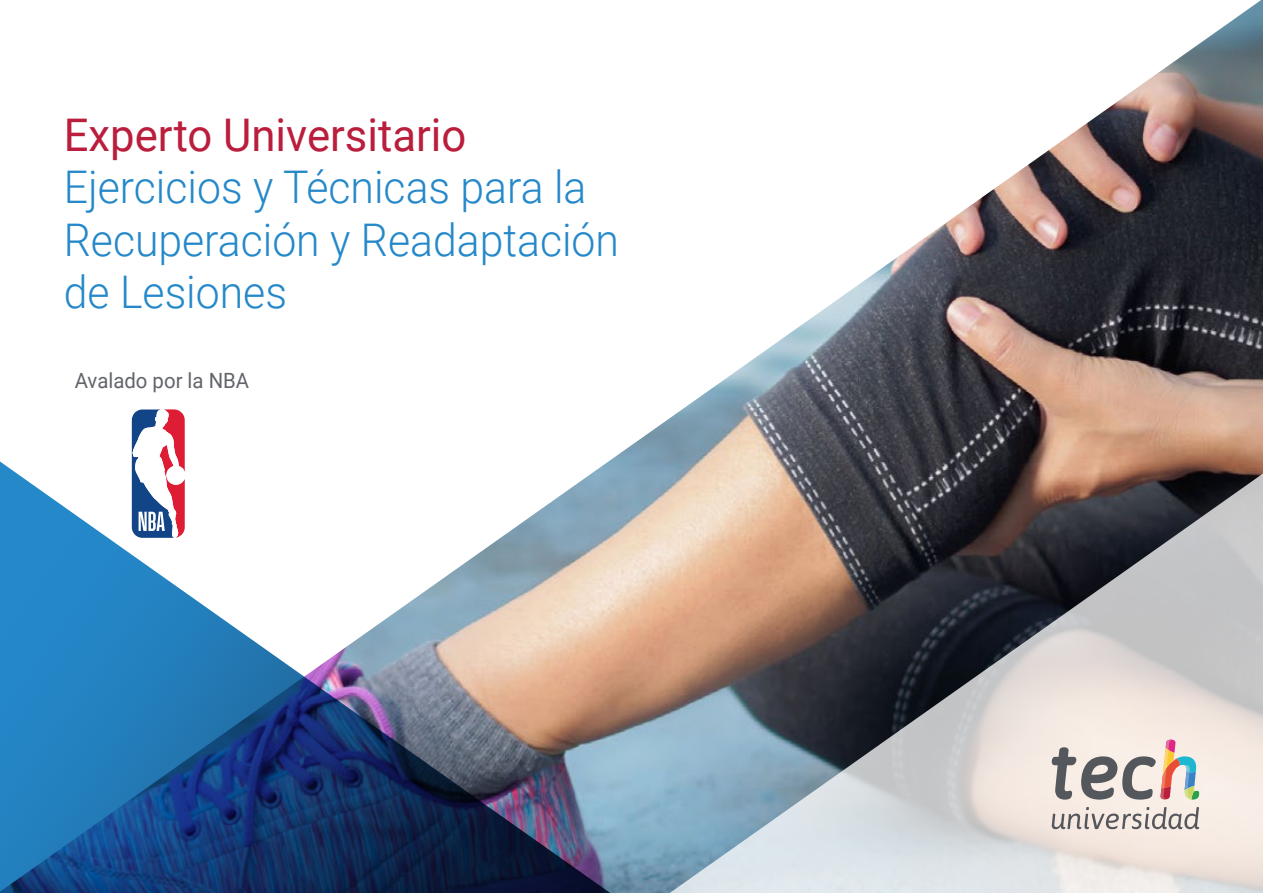
<style>
.page{position:relative;width:1263px;height:893px;background:#fff}
.page>*{position:absolute;margin:0;border:0;box-sizing:border-box;transform-origin:0 0}
.t1{font:300 45px/52.5px "Roboto";color:#2488c9;scale:.95 1}
.t2{font:45px "Roboto";color:#ba1e3c}
.t3{font:21px "Roboto";color:#61646a}
</style>
<div class="page">
<img style="left:131px;top:0;width:1132px;height:458px">
<svg style="left:640px;top:458px;width:623px;height:435px;background:#9c9897"></svg>
<img style="left:0;top:446px;width:640px;height:447px">
<svg style="left:132px;top:409px;width:53px;height:129px"></svg>
<svg style="left:1052px;top:740px;width:147px;height:60px;background:#c3bab5"></svg>
<svg style="left:1052px;top:807px;width:147px;height:22px;background:#c9c1bd"></svg>
<p class="t2" style="left:64px;top:103px;width:404px">Experto Universitario</p>
<p class="t1" style="left:64px;top:159px;width:586px">Ejercicios y Técnicas para la<br>Recuperación y Readaptación de Lesiones</p>
<p class="t3" style="left:75px;top:366px;width:176px">Avalado por la NBA</p>
</div>
